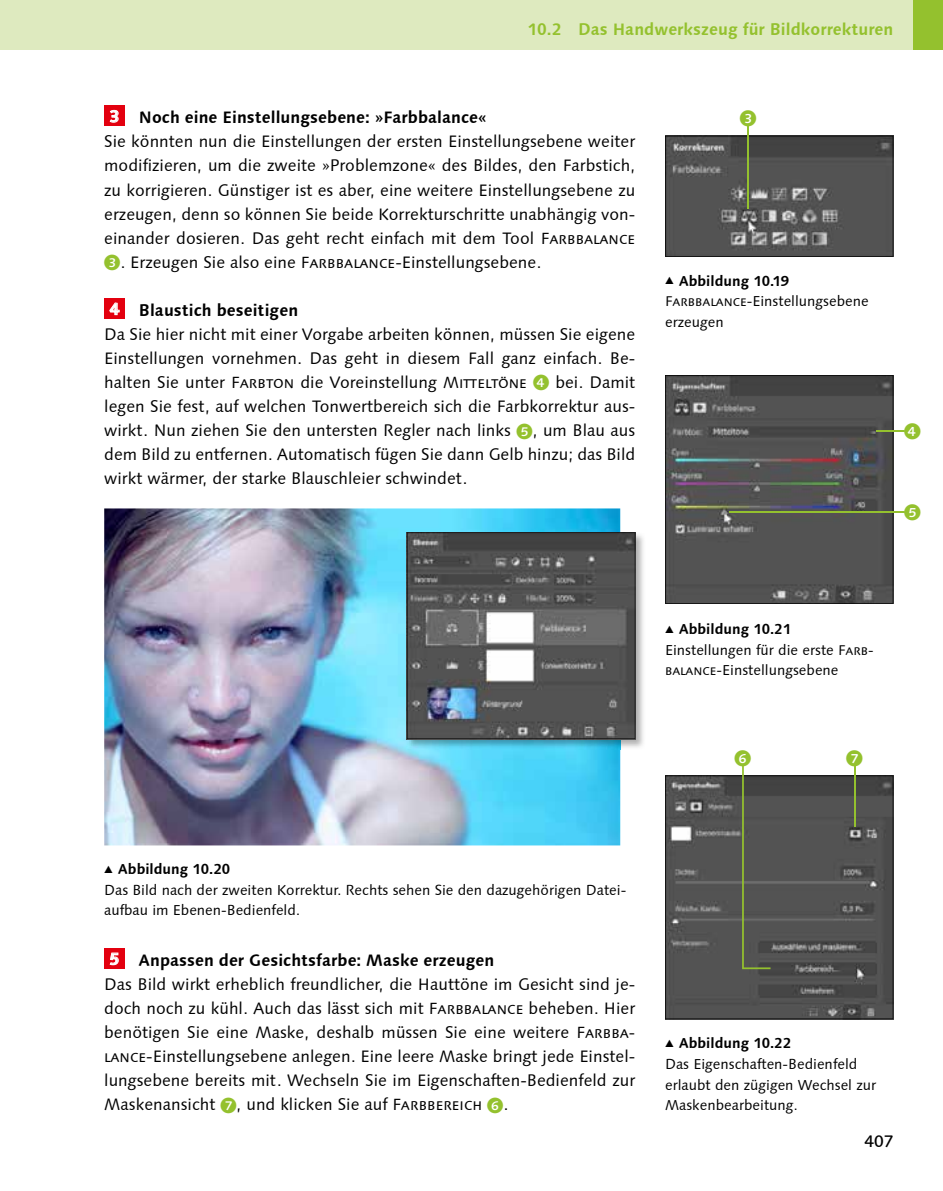
<style>
.page{position:relative;width:943px;height:1191px;background:#fff}
.page>*{position:absolute;margin:0;border:0;box-sizing:border-box;transform-origin:0 0}
.t1{font:16.62px/24px "Syntax Next LT Pro";color:#000}
.t2{font:700 16.62px "Syntax Next LT Pro";color:#94c12e}
.t3{font:16.62px "Galileo Press Callout";color:#94c12e}
.t4{font:500 16.62px "Syntax Next LT Pro";color:#000}
.t5{font:14.35px/20.7px "Syntax Next LT Pro";color:#000}
.s1{font-weight:700;color:#fff}
.s2{font-weight:700}
.s3{font-size:16.28px}
.s4{font-family:"Galileo Press Callout";font-size:16.1px;color:#94c12e}
.s5{font-family:"European Pi X";font-size:10.5px}
.s6{font-size:14.17px}
</style>
<div class="page">
<div style="left:0;top:0;width:943px;height:50px;background:#deeabf"></div>
<div style="left:913px;top:0;width:30px;height:50px;background:#94c12e"></div>
<div style="left:104px;top:105px;width:21px;height:21px;background:#e3000f"></div>
<svg style="left:110px;top:110px;width:8px;height:13px"></svg>
<div style="left:104px;top:298px;width:21px;height:21px;background:#e3000f"></div>
<svg style="left:109px;top:302px;width:11px;height:13px"></svg>
<div style="left:104px;top:948px;width:21px;height:20px;background:#e3000f"></div>
<svg style="left:110px;top:952px;width:9px;height:13px"></svg>
<svg style="left:665px;top:136px;width:228px;height:121px;background:#565656"></svg>
<hr style="left:747px;top:123px;width:2px;height:85px;background:#94c12e">
<div style="left:740px;top:112px;width:16px;height:12px;background:#fff;border-radius:50%"></div>
<img style="left:104px;top:508px;width:516px;height:337px">
<img style="left:406px;top:532px;width:237px;height:217px">
<svg style="left:407px;top:532px;width:228px;height:207px;background:#616264"></svg>
<svg style="left:665px;top:375px;width:228px;height:229px;background:#535353"></svg>
<hr style="left:876px;top:430px;width:29px;height:2px;background:#94c12e">
<div style="left:904px;top:424px;width:16px;height:13px;background:#fff;border-radius:50%"></div>
<hr style="left:729px;top:511px;width:176px;height:2px;background:#94c12e">
<div style="left:904px;top:505px;width:16px;height:12px;background:#fff;border-radius:50%"></div>
<svg style="left:665px;top:775px;width:228px;height:244px;background:#525252"></svg>
<svg style="left:742px;top:764px;width:28px;height:205px;background:#5e6157"></svg>
<hr style="left:853px;top:763px;width:2px;height:64px;background:#94c12e">
<div style="left:846px;top:751px;width:16px;height:13px;background:#fff;border-radius:50%"></div>
<p class="t2" style="left:527px;top:18px;width:367px">10.2 Das Handwerkszeug für Bildkorrekturen</p>
<p class="t1" style="left:104px;top:105px;width:532px;text-indent:5px"><span class="s1">3</span> <span class="s2">Noch eine Einstellungsebene: »Farbbalance«<br></span>Sie könnten nun die Einstellungen der ersten Einstellungsebene weiter modifizieren, um die zweite »Problemzone« des Bildes, den Farbstich, zu korrigieren. Günstiger ist es aber, eine weitere Einstellungsebene zu erzeugen, denn so können Sie beide Korrekturschritte unabhängig von&shy;einander dosieren. Das geht recht einfach mit dem Tool <span class="s3">Farbbalance</span></p>
<p class="t1" style="left:104px;top:250px;width:438px"><span class="s4">3</span>. Erzeugen Sie also eine <span class="s3">Farbbalance</span>-Einstellungsebene.</p>
<p class="t1" style="left:104px;top:298px;width:532px;text-indent:5px"><span class="s1">4</span> <span class="s2">Blaustich beseitigen<br></span>Da Sie hier nicht mit einer Vorgabe arbeiten können, müssen Sie eigene Einstellungen vornehmen. Das geht in diesem Fall ganz einfach. Be&shy;halten Sie unter <span class="s3">Farbton</span> die Voreinstellung <span class="s3">Mitteltöne</span> <span class="s4">4</span> bei. Damit legen Sie fest, auf welchen Tonwertbereich sich die Farbkorrektur aus&shy;wirkt. Nun ziehen Sie den untersten Regler nach links <span class="s4">5</span>, um Blau aus dem Bild zu entfernen. Automatisch fügen Sie dann Gelb hinzu; das Bild wirkt wärmer, der starke Blauschleier schwindet.</p>
<p class="t3" style="left:739px;top:111px;width:18px">c</p>
<p class="t5" style="left:665px;top:270px;width:205px"><span class="s5">G</span> <span class="s2">Abbildung 10.19<br></span><span class="s6">Farbbalance</span>-Einstellungsebene erzeugen</p>
<p class="t3" style="left:904px;top:423px;width:18px">d</p>
<p class="t3" style="left:904px;top:504px;width:18px">e</p>
<p class="t5" style="left:665px;top:618px;width:210px"><span class="s5">G</span> <span class="s2">Abbildung 10.21<br></span>Einstellungen für die erste <span class="s6">Farb&shy;balance</span>-Einstellungsebene</p>
<p class="t3" style="left:734px;top:750px;width:18px">6</p>
<p class="t3" style="left:846px;top:750px;width:18px">7</p>
<p class="t5" style="left:104px;top:858px;width:523px"><span class="s5">G</span> <span class="s2">Abbildung 10.20<br></span>Das Bild nach der zweiten Korrektur. Rechts sehen Sie den dazugehörigen Datei&shy;aufbau im Ebenen-Bedienfeld.</p>
<p class="t1" style="left:104px;top:948px;width:532px;text-indent:5px"><span class="s1">5</span> <span class="s2">Anpassen der Gesichtsfarbe: Maske erzeugen<br></span>Das Bild wirkt erheblich freundlicher, die Hauttöne im Gesicht sind je&shy;doch noch zu kühl. Auch das lässt sich mit <span class="s3">Farbbalance</span> beheben. Hier benötigen Sie eine Maske, deshalb müssen Sie eine weitere <span class="s3">Farbba&shy;lance</span>-Einstellungsebene anlegen. Eine leere Maske bringt jede Einstel&shy;lungsebene bereits mit. Wechseln Sie im Eigenschaften-Bedienfeld zur Maskenansicht <span class="s4">7</span>, und klicken Sie auf <span class="s3">Farbbereich</span> <span class="s4">6</span>.</p>
<p class="t5" style="left:665px;top:1032px;width:213px"><span class="s5">G</span> <span class="s2">Abbildung 10.22<br></span>Das Eigenschaften-Bedienfeld erlaubt den zügigen Wechsel zur<br>Maskenbearbeitung.</p>
<p class="t4" style="left:864px;top:1130px;width:30px">407</p>
</div>
